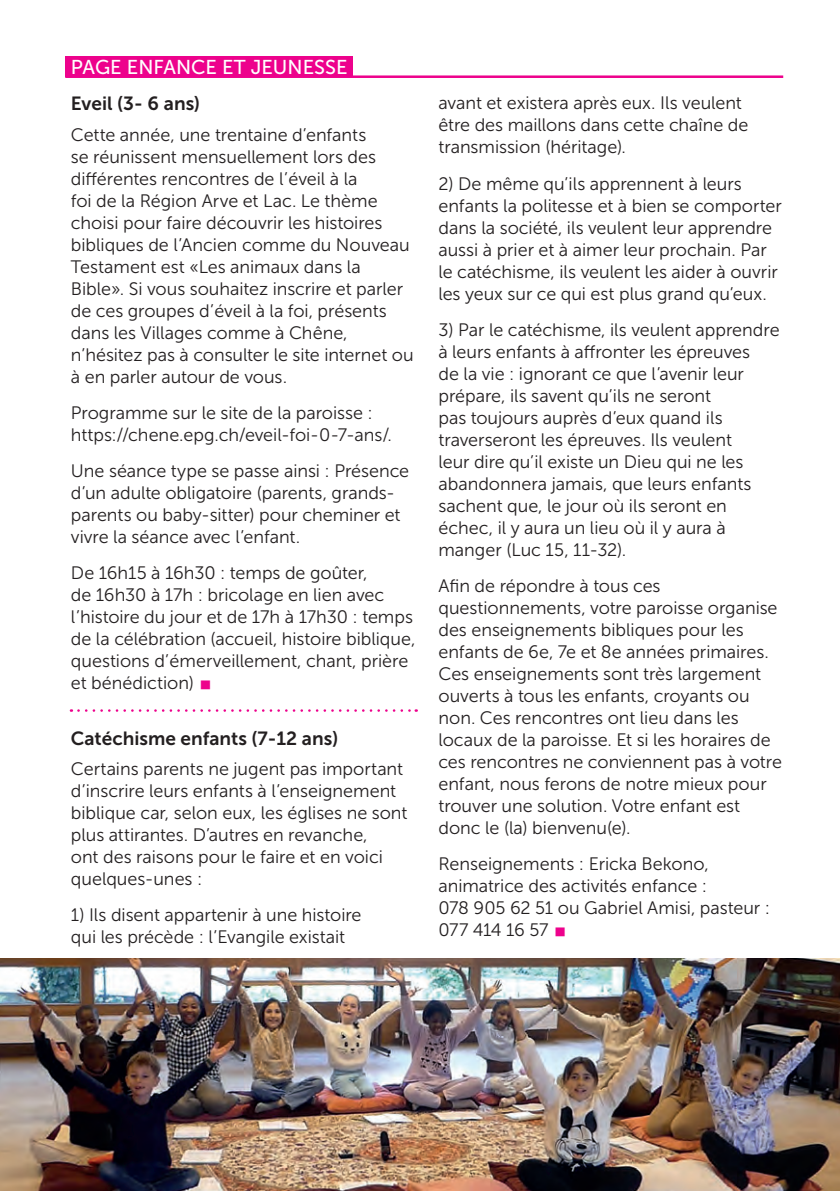
<style>
.page{position:relative;width:840px;height:1191px;background:#fff}
.page>*{position:absolute;margin:0;border:0;box-sizing:border-box;transform-origin:0 0}
.t1{font:40px "Trebuchet MS";color:#ed028c}
.t2{font:20px "Museo Sans 500";color:#fff}
.t3{font:19px "Museo Sans 700";color:#231f20}
.t4{font:18px/22px "Museo Sans 300";letter-spacing:-.005em;color:#231f20}
</style>
<div class="page">
<div style="left:65px;top:57px;width:288px;height:20px;background:#ed028c"></div>
<hr style="left:65px;top:75px;width:717px;height:3px;background:#ed028c">
<svg style="left:78px;top:709px;width:338px;height:3px"></svg>
<img style="left:0;top:958px;width:839px;height:233px">
<p class="t2" style="left:71px;top:56px;width:278px">PAGE ENFANCE ET JEUNESSE</p>
<p class="t3" style="left:71px;top:93px;width:131px">Eveil (3- 6 ans)</p>
<p class="t4" style="left:71px;top:124px;width:344px">Cette année, une trentaine d’enfants<br>se réunissent mensuellement lors des différentes rencontres de l’éveil à la<br>foi de la Région Arve et Lac. Le thème choisi pour faire découvrir les histoires bibliques de l’Ancien comme du Nouveau Testament est «Les animaux dans la Bible». Si vous souhaitez inscrire et parler de ces groupes d’éveil à la foi, présents dans les Villages comme à Chêne, n’hésitez pas à consulter le site internet ou à en parler autour de vous.</p>
<p class="t4" style="left:71px;top:402px;width:322px">Programme sur le site de la paroisse : https://chene.epg.ch/eveil-foi-0-7-ans/.</p>
<p class="t4" style="left:71px;top:460px;width:339px">Une séance type se passe ainsi : Présence d’un adulte obligatoire (parents, grands&shy;parents ou baby-sitter) pour cheminer et vivre la séance avec l’enfant.</p>
<p class="t4" style="left:71px;top:562px;width:346px">De 16h15 à 16h30 : temps de goûter,<br>de 16h30 à 17h : bricolage en lien avec l’histoire du jour et de 17h à 17h30 : temps de la célébration (accueil, histoire biblique, questions d’émerveillement, chant, prière et bénédiction)</p>
<h1 class="t1" style="left:198px;top:660px;width:16px">▪</h1>
<p class="t3" style="left:71px;top:727px;width:269px">Catéchisme enfants (7-12 ans)</p>
<p class="t4" style="left:71px;top:758px;width:338px">Certains parents ne jugent pas important d’inscrire leurs enfants à l’enseignement biblique car, selon eux, les églises ne sont plus attirantes. D’autres en revanche,<br>ont des raisons pour le faire et en voici quelques-unes :</p>
<p class="t4" style="left:71px;top:904px;width:292px">1) Ils disent appartenir à une histoire qui les précède : l’Evangile existait</p>
<p class="t4" style="left:438px;top:92px;width:311px">avant et existera après eux. Ils veulent être des maillons dans cette chaîne de transmission (héritage).</p>
<p class="t4" style="left:438px;top:173px;width:345px">2) De même qu’ils apprennent à leurs enfants la politesse et à bien se comporter dans la société, ils veulent leur apprendre aussi à prier et à aimer leur prochain. Par le catéchisme, ils veulent les aider à ouvrir les yeux sur ce qui est plus grand qu’eux.</p>
<p class="t4" style="left:438px;top:319px;width:342px">3) Par le catéchisme, ils veulent apprendre à leurs enfants à affronter les épreuves<br>de la vie : ignorant ce que l’avenir leur prépare, ils savent qu’ils ne seront<br>pas toujours auprès d’eux quand ils traverseront les épreuves. Ils veulent<br>leur dire qu’il existe un Dieu qui ne les abandonnera jamais, que leurs enfants sachent que, le jour où ils seront en échec, il y aura un lieu où il y aura à manger (Luc 15, 11-32).</p>
<p class="t4" style="left:438px;top:575px;width:345px">Afin de répondre à tous ces questionnements, votre paroisse organise des enseignements bibliques pour les enfants de 6e, 7e et 8e années primaires.<br>Ces enseignements sont très largement ouverts à tous les enfants, croyants ou non. Ces rencontres ont lieu dans les locaux de la paroisse. Et si les horaires de ces rencontres ne conviennent pas à votre enfant, nous ferons de notre mieux pour trouver une solution. Votre enfant est donc le (la) bienvenu(e).</p>
<p class="t4" style="left:438px;top:853px;width:333px">Renseignements : Ericka Bekono, animatrice des activités enfance :<br>078 905 62 51 ou Gabriel Amisi, pasteur :<br>077 414 16 57</p>
<h1 class="t1" style="left:553px;top:907px;width:16px">▪</h1>
</div>
